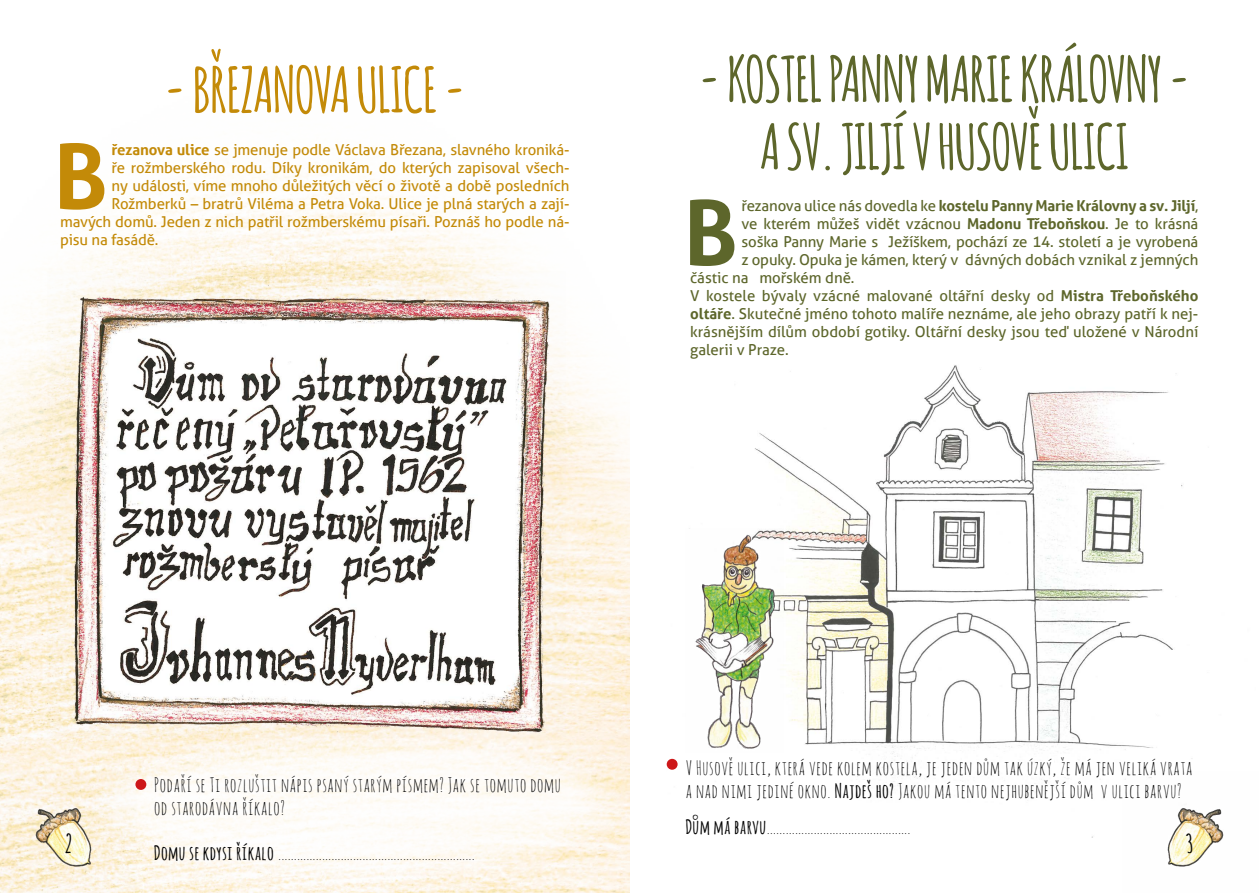
<style>
.page{position:relative;width:1259px;height:893px;background:#fff}
.page>*{position:absolute;margin:0;border:0;box-sizing:border-box;transform-origin:0 0}
.t1{font:700 89.7px "Aller";color:#c38a08}
.t2{font:700 89.7px "Aller";color:#5d662b}
.t3{font:700 61.5px/67.5px "Amatic";color:#5d662b;text-align:center}
.t4{font:700 61.5px "Amatic";color:#c38a08}
.t5{font:700 25.5px "Amatic";color:#000}
.t6{font:19.5px/23.4px "Amatic SC";letter-spacing:.03em;color:#000}
.t7{font:15px "Aller";color:#5d662b}
.t8{font:15px "Aller";letter-spacing:-.01em;color:#c38a08}
.t9{font:700 15px "Aller";letter-spacing:-.01em;color:#5d662b}
.s1{font-weight:700}
.s2{font-weight:400}
.s3{font-family:"Amatic";font-weight:700}
</style>
<div class="page">
<img style="left:0;top:162px;width:629px;height:731px">
<svg style="left:86px;top:734px;width:541px;height:145px;fill:#fefbf6"></svg>
<img style="left:47px;top:271px;width:519px;height:467px">
<img style="left:0;top:772px;width:136px;height:121px">
<div style="left:135px;top:779px;width:11px;height:11px;background:#cd1719;border-radius:50%"></div>
<img style="left:671px;top:365px;width:521px;height:473px">
<img style="left:1123px;top:772px;width:101px;height:95px">
<div style="left:666px;top:759px;width:11px;height:11px;background:#cd1719;border-radius:50%"></div>
<img style="left:686px;top:529px;width:98px;height:224px">
<h2 class="t4" style="left:164px;top:46px;width:303px">- BŘEZANOVA ULICE -</h2>
<h1 class="t1" style="left:54px;top:121px;width:56px">B</h1>
<p class="t8" style="left:111px;top:140px;width:459px"><span class="s1">řezanova ulice</span> se jmenuje podle Václava Březana, slavného kroniká-</p>
<p class="t8" style="left:111px;top:158px;width:459px">ře rožmberského rodu. Díky kronikám, do kterých zapisoval všech-</p>
<p class="t8" style="left:111px;top:176px;width:459px">ny události, víme mnoho důležitých věcí o životě a době posledních</p>
<p class="t8" style="left:111px;top:194px;width:459px">Rožmberků – bratrů Viléma a Petra Voka. Ulice je plná starých a zají-</p>
<p class="t8" style="left:60px;top:212px;width:511px">mavých domů. Jeden z nich patřil rožmberskému písaři. Poznáš ho podle ná-</p>
<p class="t8" style="left:60px;top:230px;width:100px">pisu na fasádě.</p>
<h2 class="t3" style="left:698px;top:43px;width:493px">- KOSTEL PANNY MARIE KRÁLOVNY -<br>ASV. JILJÍ V HUSOVĚ ULICI</h2>
<h1 class="t2" style="left:683px;top:178px;width:56px">B</h1>
<p class="t9" style="left:741px;top:196px;width:458px"><span class="s2">řezanova ulice nás dovedla ke</span> kostelu Panny Marie Královny a sv. Jiljí<span class="s2">,</span></p>
<p class="t7" style="left:741px;top:214px;width:458px">ve kterém můžeš vidět vzácnou <span class="s1">Madonu Třeboňskou</span>. Je to krásná</p>
<p class="t7" style="left:741px;top:232px;width:458px">soška Panny Marie s Ježíškem, pochází ze 14. století a je vyrobená</p>
<p class="t7" style="left:741px;top:250px;width:458px">z opuky. Opuka je kámen, který v dávných dobách vznikal z jemných</p>
<p class="t7" style="left:690px;top:268px;width:166px">částic na mořském dně.</p>
<p class="t7" style="left:690px;top:286px;width:510px">V kostele bývaly vzácné malované oltářní desky od <span class="s1">Mistra Třeboňského</span></p>
<p class="t7" style="left:690px;top:304px;width:510px"><span class="s1">oltáře</span>. Skutečné jméno tohoto malíře neznáme, ale jeho obrazy patří k nej-</p>
<p class="t7" style="left:690px;top:322px;width:510px">krásnějším dílům období gotiky. Oltářní desky jsou teď uložené v Národní</p>
<p class="t7" style="left:690px;top:340px;width:100px">galerii v Praze.</p>
<h3 class="t6" style="left:686px;top:755px;width:508px">V Husově ulici, která vede kolem kostela, je jeden dům tak úzký, že má jen veliká vrata a nad nimi jediné okno. <span class="s3">Najdeš ho?</span> Jakou má tento nejhubenější dům v ulici barvu?</h3>
<h3 class="t6" style="left:686px;top:815px;width:226px"><span class="s3">Dům má barvu</span>……........................................</h3>
<h3 class="t6" style="left:154px;top:772px;width:408px">Podaří se Ti rozluštit nápis psaný starým písmem? Jak se tomuto domu od starodávna říkalo?</h3>
<h3 class="t6" style="left:154px;top:840px;width:322px"><span class="s3">Domu se kdysi říkalo</span> ...............................................................</h3>
<h3 class="t5" style="left:65px;top:825px;width:8px">2</h3>
<h3 class="t5" style="left:1186px;top:825px;width:7px">3</h3>
</div>
